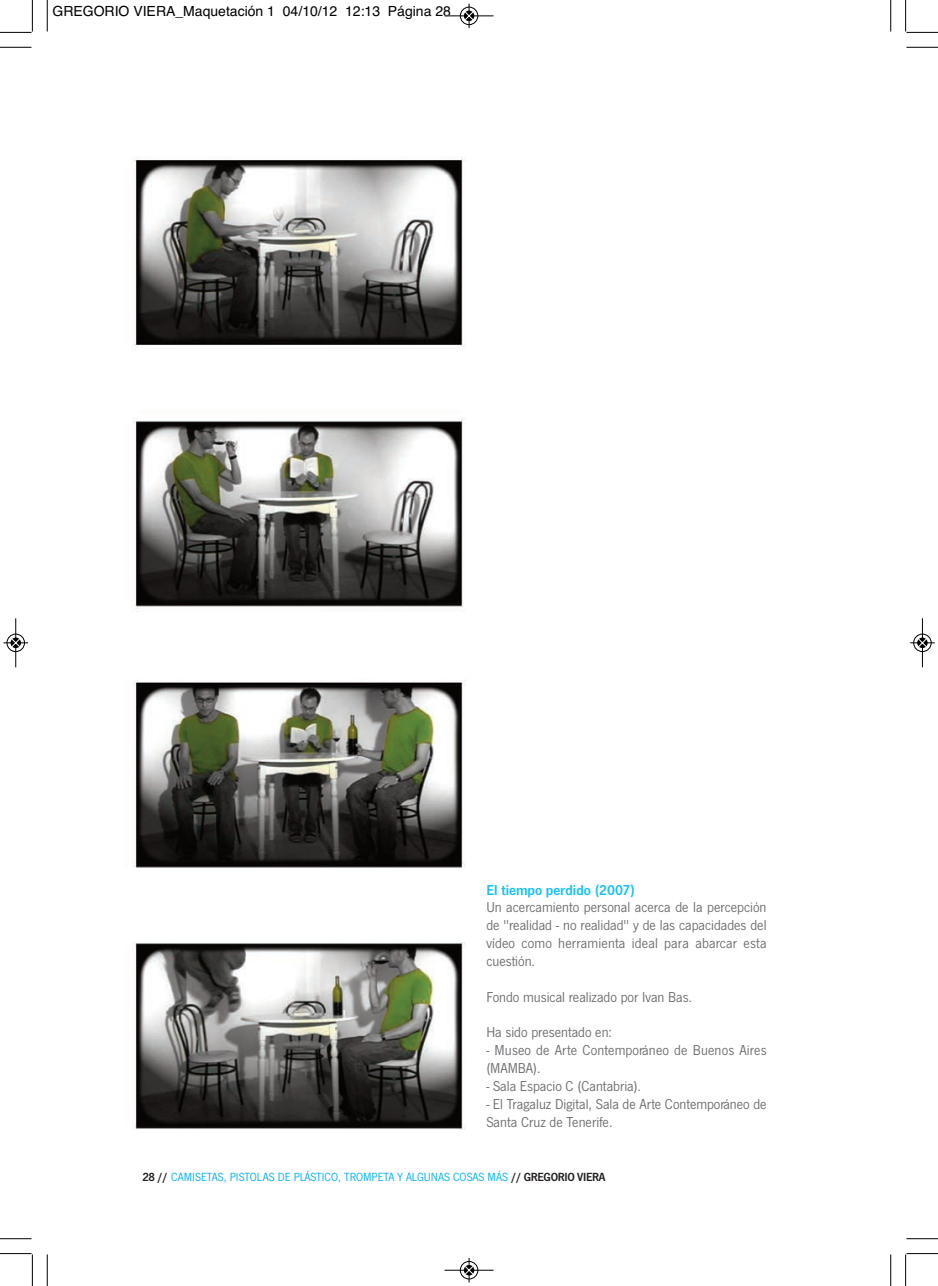
<style>
.page{position:relative;width:938px;height:1286px;background:#fff}
.page>*{position:absolute;margin:0;border:0;box-sizing:border-box;transform-origin:0 0}
.t1{font:14.88px/17.8px "News Got T";color:#6c6d70}
.t2{font:600 14.88px "News Got T";color:#15c0f2}
.t3{font:14px "Helvetica";color:#000}
.t4{font:12.25px "News Got T";color:#00aeef}
.s1{font-weight:600;color:#231f20}
</style>
<div class="page">
<img style="left:132px;top:156px;width:333px;height:973px">
<hr style="left:47px;top:0;width:1px;height:32px;background:#000">
<hr style="left:0;top:47px;width:32px;height:1px;background:#000">
<hr style="left:890px;top:0;width:1px;height:32px;background:#000">
<hr style="left:906px;top:47px;width:32px;height:1px;background:#000">
<hr style="left:47px;top:1254px;width:1px;height:31px;background:#000">
<hr style="left:0;top:1238px;width:32px;height:1px;background:#000">
<hr style="left:890px;top:1254px;width:1px;height:31px;background:#000">
<hr style="left:906px;top:1238px;width:32px;height:1px;background:#000">
<hr style="left:32px;top:0;width:1px;height:32px;background:#000">
<hr style="left:0;top:32px;width:32px;height:1px;background:#000">
<hr style="left:905px;top:0;width:1px;height:32px;background:#000">
<hr style="left:906px;top:32px;width:32px;height:1px;background:#000">
<hr style="left:32px;top:1254px;width:1px;height:31px;background:#000">
<hr style="left:0;top:1252px;width:32px;height:1px;background:#000">
<hr style="left:905px;top:1254px;width:1px;height:31px;background:#000">
<hr style="left:906px;top:1252px;width:32px;height:1px;background:#000">
<hr style="left:444px;top:16px;width:50px;height:1px;background:#000">
<div style="left:460px;top:7px;width:18px;height:18px;border:1px solid #000;border-radius:50%"></div>
<svg style="left:465px;top:4px;width:8px;height:24px"></svg>
<div style="left:460px;top:1260px;width:18px;height:19px;border:1px solid #fff;border-radius:50%"></div>
<hr style="left:444px;top:1269px;width:50px;height:1px;background:#000">
<div style="left:460px;top:1260px;width:18px;height:18px;border:1px solid #000;border-radius:50%"></div>
<svg style="left:465px;top:1258px;width:8px;height:24px"></svg>
<div style="left:6px;top:633px;width:19px;height:19px;border:1px solid #fff;border-radius:50%"></div>
<hr style="left:15px;top:618px;width:1px;height:49px;background:#000">
<div style="left:7px;top:633px;width:18px;height:18px;border:1px solid #000;border-radius:50%"></div>
<svg style="left:4px;top:638px;width:24px;height:9px"></svg>
<div style="left:913px;top:633px;width:19px;height:19px;border:1px solid #fff;border-radius:50%"></div>
<hr style="left:922px;top:618px;width:1px;height:49px;background:#000">
<div style="left:913px;top:633px;width:18px;height:18px;border:1px solid #000;border-radius:50%"></div>
<svg style="left:910px;top:638px;width:24px;height:9px"></svg>
<p class="t3" style="left:52px;top:3px;width:400px">GREGORIO VIERA_Maquetación 1 04/10/12 12:13 Página 28</p>
<p class="t2" style="left:486px;top:880px;width:150px">El tiempo perdido (2007)</p>
<p class="t1" style="left:486px;top:898px;width:282px;text-align:justify">Un acercamiento personal acerca de la percepción de "realidad - no realidad" y de las capacidades del vídeo como herramienta ideal para abarcar esta cuestión.</p>
<p class="t1" style="left:486px;top:987px;width:207px">fondo musical realizado por Ivan Bas.</p>
<p class="t1" style="left:486px;top:1023px;width:127px">Ha sido presentado en:</p>
<p class="t1" style="left:486px;top:1040px;width:282px">- Museo de Arte Contemporáneo de Buenos Aires (MAMBA).</p>
<p class="t1" style="left:486px;top:1076px;width:156px">- Sala Espacio C (Cantabria).</p>
<p class="t1" style="left:486px;top:1094px;width:282px">- El Tragaluz Digital, Sala de Arte Contemporáneo de<br>Santa Cruz de Tenerife.</p>
<p class="t4" style="left:142px;top:1168px;width:464px"><span class="s1">28 //</span> CAMISETAS, PISTOLAS DE PLÁSTICO, TROMPETA Y ALGUNAS COSAS MÁS <span class="s1">// GREGORIO VIERA</span></p>
</div>
